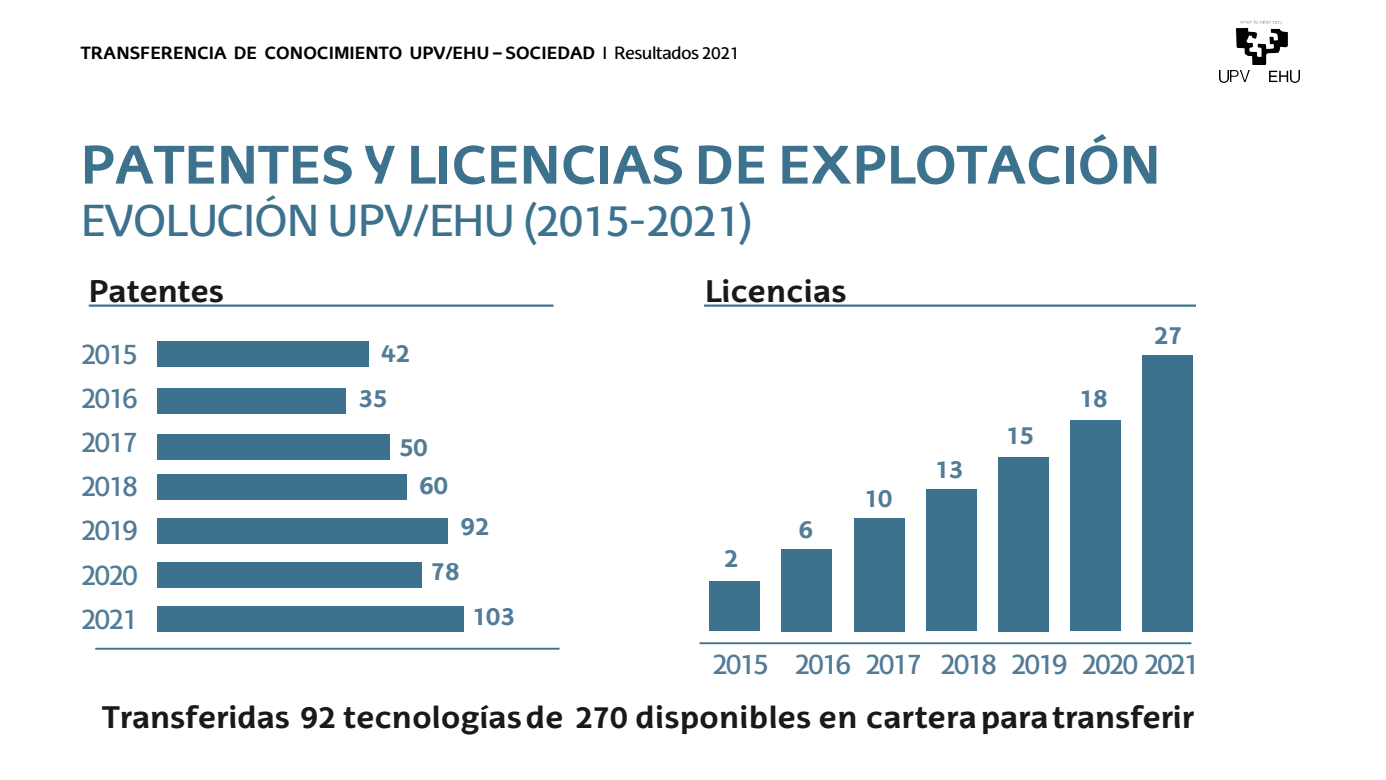
<style>
.page{position:relative;width:1386px;height:780px;background:#fff}
.page>*{position:absolute;margin:0;border:0;box-sizing:border-box;transform-origin:0 0}
.t1{font:700 52.5px "EHU Sans";color:#3c728e}
.t2{font:43.4px "EHU Sans";letter-spacing:-.03em;color:#3c728e}
.t3{font:700 30.28px "EHU Sans";letter-spacing:.005em;color:#191919}
.t4{font:28px "EHU Sans";letter-spacing:-.075em;color:#527b96}
.t5{font:700 24.5px "EHU Sans";letter-spacing:-.025em;color:#527b96}
.t6{font:700 17.15px "EHU Sans";color:#000}
.s1{font-weight:400}
</style>
<div class="page">
<img style="left:1236px;top:20px;width:50px;height:44px">
<svg style="left:1219px;top:71px;width:8px;height:11px"></svg>
<img style="left:1230px;top:71px;width:19px;height:11px">
<svg style="left:1269px;top:71px;width:30px;height:11px"></svg>
<svg style="left:89px;top:304px;width:464px;height:2px"></svg>
<svg style="left:704px;top:304px;width:491px;height:2px"></svg>
<div style="left:157px;top:341px;width:211px;height:25px;background:#3c728e"></div>
<div style="left:709px;top:581px;width:51px;height:50px;background:#3c728e"></div>
<div style="left:781px;top:549px;width:51px;height:82px;background:#3c728e"></div>
<div style="left:853px;top:518px;width:51px;height:113px;background:#3c728e"></div>
<div style="left:925px;top:489px;width:51px;height:142px;background:#3c728e"></div>
<div style="left:997px;top:457px;width:51px;height:174px;background:#3c728e"></div>
<div style="left:1070px;top:420px;width:50px;height:211px;background:#3c728e"></div>
<div style="left:1142px;top:355px;width:50px;height:276px;background:#3c728e"></div>
<div style="left:157px;top:388px;width:189px;height:25px;background:#3c728e"></div>
<div style="left:157px;top:434px;width:232px;height:26px;background:#3c728e"></div>
<div style="left:157px;top:474px;width:250px;height:25px;background:#3c728e"></div>
<div style="left:157px;top:518px;width:291px;height:25px;background:#3c728e"></div>
<div style="left:157px;top:562px;width:265px;height:25px;background:#3c728e"></div>
<div style="left:157px;top:605px;width:307px;height:26px;background:#3c728e"></div>
<hr style="left:699px;top:642px;width:492px;height:2px;background:#3c728e">
<hr style="left:95px;top:647px;width:464px;height:2px;background:#3c728e">
<p class="t6" style="left:81px;top:42px;width:660px">TRANSFERENCIA DE CONOCIMIENTO UPV/EHU – SOCIEDAD <span class="s1">I Resultados 2021</span></p>
<h2 class="t1" style="left:81px;top:132px;width:1081px">PATENTES Y LICENCIAS DE EXPLOTACIÓN</h2>
<p class="t2" style="left:81px;top:194px;width:674px">EVOLUCIÓN UPV/EHU (2015-2021)</p>
<p class="t3" style="left:89px;top:272px;width:137px">Patentes</p>
<p class="t3" style="left:705px;top:272px;width:143px">Licencias</p>
<p class="t4" style="left:81px;top:337px;width:59px">2015</p>
<p class="t4" style="left:81px;top:381px;width:59px">2016</p>
<p class="t4" style="left:81px;top:425px;width:59px">2017</p>
<p class="t4" style="left:81px;top:469px;width:59px">2018</p>
<p class="t4" style="left:81px;top:513px;width:59px">2019</p>
<p class="t4" style="left:81px;top:557px;width:59px">2020</p>
<p class="t4" style="left:81px;top:601px;width:59px">2021</p>
<p class="t5" style="left:471px;top:601px;width:45px">103</p>
<p class="t5" style="left:381px;top:337px;width:31px">42</p>
<p class="t5" style="left:358px;top:383px;width:31px">35</p>
<p class="t5" style="left:399px;top:431px;width:31px">50</p>
<p class="t5" style="left:419px;top:469px;width:31px">60</p>
<p class="t5" style="left:460px;top:510px;width:31px">92</p>
<p class="t5" style="left:430px;top:555px;width:31px">78</p>
<p class="t5" style="left:723px;top:543px;width:16px">2</p>
<p class="t5" style="left:798px;top:513px;width:16px">6</p>
<p class="t5" style="left:863px;top:482px;width:31px">10</p>
<p class="t5" style="left:934px;top:454px;width:31px">13</p>
<p class="t5" style="left:1004px;top:420px;width:31px">15</p>
<p class="t5" style="left:1078px;top:383px;width:31px">18</p>
<p class="t5" style="left:1153px;top:319px;width:31px">27</p>
<p class="t4" style="left:712px;top:647px;width:488px">2015 2016 2017 2018 2019 2020 2021</p>
<p class="t3" style="left:102px;top:698px;width:1093px">Transferidas 92 tecnologíasde 270 disponibles en carteraparatransferir</p>
</div>
